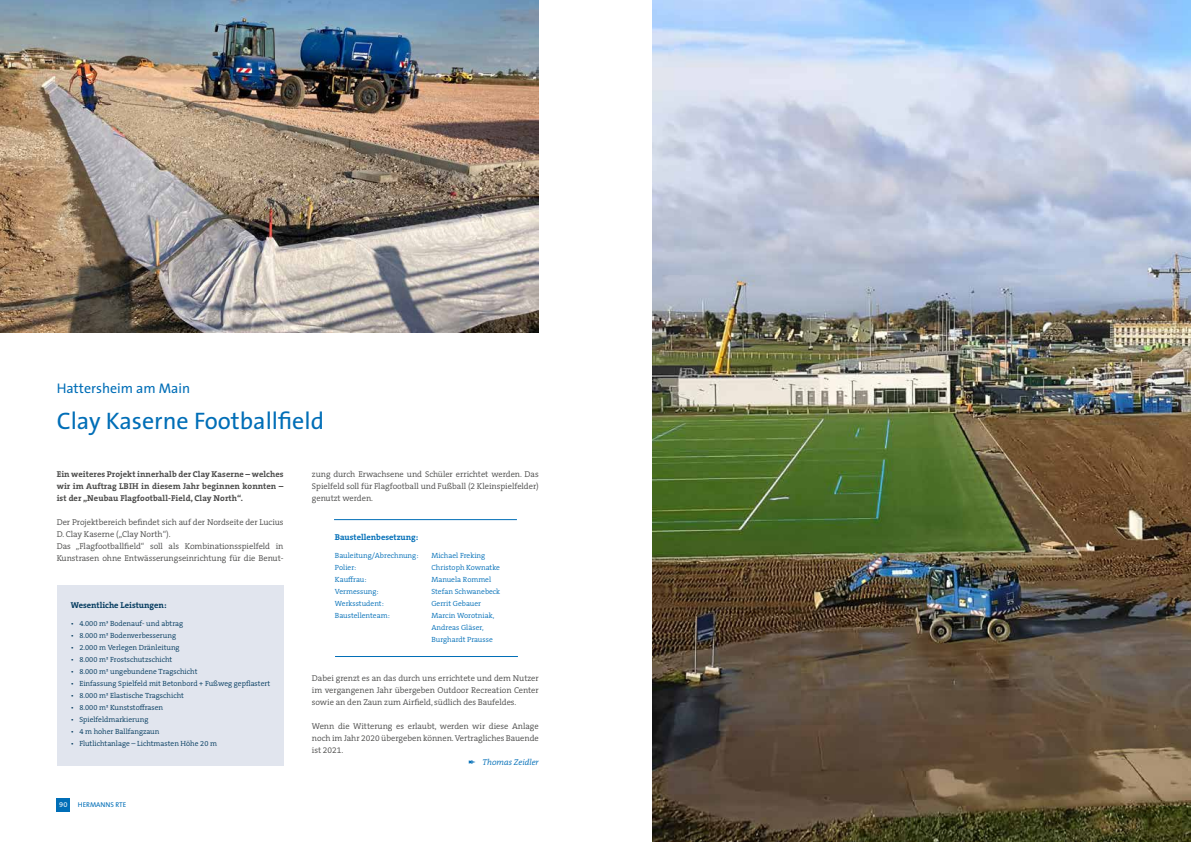
<style>
.page{position:relative;width:1191px;height:842px;background:#fff}
.page>*{position:absolute;margin:0;border:0;box-sizing:border-box;transform-origin:0 0}
.t1{font:24px "The Sans";color:#006eb7}
.t2{font:14px "The Sans";color:#006eb7}
.t3{font:300 8.5px/12px "The Serif B W4";letter-spacing:-.005em;color:#494948;text-align:justify}
.t4{font:700 8.5px/12px "The Serif B W7";letter-spacing:.01em;color:#494948;text-align:justify}
.t5{font:700 8.5px "The Serif B W7";color:#01395d}
.t6{font:700 8.5px "The Serif B W7";color:#006eb7}
.t7{font:italic 300 8.5px "The Serif B W4";color:#006eb7}
.t8{font:300 7.5px "The Serif B W4";color:#01395d}
.t9{font:300 7.5px/12px "The Serif B W4";color:#006eb7}
.t10{font:7px "The Sans";color:#006eb7}
.t11{font:7px "The Sans Caps";color:#fff}
</style>
<div class="page">
<div style="left:57px;top:799px;width:13px;height:13px;background:#006eb7"></div>
<img style="left:0;top:0;width:539px;height:333px">
<hr style="left:334px;top:519px;width:183px;height:1px;background:#006eb7">
<hr style="left:335px;top:656px;width:183px;height:1px;background:#006eb7">
<div style="left:57px;top:585px;width:226px;height:180px;background:#e1e5ee"></div>
<img style="left:652px;top:0;width:539px;height:842px">
<h2 class="t2" style="left:57px;top:376px;width:135px">Hattersheim am Main</h2>
<h1 class="t1" style="left:57px;top:401px;width:269px">Clay Kaserne Footballfield</h1>
<p class="t4" style="left:57px;top:468px;width:228px">Ein weiteres Projekt innerhalb der Clay Kaserne – welches wir im Auftrag LBIH in diesem Jahr beginnen konnten – ist der „Neubau Flagfootball-Field, Clay North“.</p>
<p class="t3" style="left:57px;top:516px;width:228px;text-align:left">Der Projektbereich befindet sich auf der Nordseite der Lucius D. Clay Kaserne („Clay North“).<br>Das „Flagfootballfield“ soll als Kombinationsspielfeld in Kunstrasen ohne Entwässerungseinrichtung für die Benut-</p>
<p class="t5" style="left:71px;top:599px;width:97px">Wesentliche Leistungen:</p>
<p class="t8" style="left:71px;top:619px;width:114px">• 4.000 m³ Bodenauf- und abtrag</p>
<p class="t8" style="left:71px;top:631px;width:107px">• 8.000 m² Bodenverbesserung</p>
<p class="t8" style="left:71px;top:643px;width:110px">• 2.000 m Verlegen Dränleitung</p>
<p class="t8" style="left:71px;top:655px;width:103px">• 8.000 m² Frostschutzschicht</p>
<p class="t8" style="left:71px;top:667px;width:128px">• 8.000 m² ungebundene Tragschicht</p>
<p class="t8" style="left:71px;top:679px;width:201px">• Einfassung Spielfeld mit Betonbord + Fußweg gepflastert</p>
<p class="t8" style="left:71px;top:691px;width:115px">• 8.000 m² Elastische Tragschicht</p>
<p class="t8" style="left:71px;top:703px;width:94px">• 8.000 m² Kunststoffrasen</p>
<p class="t8" style="left:71px;top:715px;width:79px">• Spielfeldmarkierung</p>
<p class="t8" style="left:71px;top:727px;width:90px">• 4 m hoher Ballfangzaun</p>
<p class="t8" style="left:71px;top:739px;width:148px">• Flutlichtanlage – Lichtmasten Höhe 20 m</p>
<p class="t11" style="left:59px;top:799px;width:10px">90</p>
<p class="t10" style="left:78px;top:799px;width:50px">HERMANNS RTE</p>
<p class="t3" style="left:312px;top:468px;width:228px">zung durch Erwachsene und Schüler errichtet werden. Das Spielfeld soll für Flagfootball und Fußball (2 Kleinspielfelder) genutzt werden.</p>
<p class="t6" style="left:335px;top:532px;width:85px">Baustellenbesetzung:</p>
<p class="t9" style="left:335px;top:550px;width:85px">Bauleitung/Abrechnung:</p>
<p class="t9" style="left:431px;top:550px;width:55px">Michael Freking</p>
<p class="t9" style="left:335px;top:562px;width:23px">Polier:</p>
<p class="t9" style="left:431px;top:562px;width:70px">Christoph Kownatke</p>
<p class="t9" style="left:335px;top:574px;width:33px">Kauffrau:</p>
<p class="t9" style="left:431px;top:574px;width:61px">Manuela Rommel</p>
<p class="t9" style="left:335px;top:586px;width:45px">Vermessung:</p>
<p class="t9" style="left:431px;top:586px;width:70px">Stefan Schwanebeck</p>
<p class="t9" style="left:335px;top:598px;width:50px">Werksstudent:</p>
<p class="t9" style="left:431px;top:598px;width:51px">Gerrit Gebauer</p>
<p class="t9" style="left:335px;top:610px;width:56px">Baustellenteam:</p>
<p class="t9" style="left:431px;top:610px;width:65px">Marcin Worotniak,<br>Andreas Gläser,<br>Burghardt Prausse</p>
<p class="t3" style="left:312px;top:672px;width:228px">Dabei grenzt es an das durch uns errichtete und dem Nutzer im vergangenen Jahr übergeben Outdoor Recreation Center sowie an den Zaun zum Airfield, südlich des Baufeldes.</p>
<p class="t3" style="left:312px;top:720px;width:228px">Wenn die Witterung es erlaubt, werden wir diese Anlage</p>
<p class="t3" style="left:312px;top:732px;width:228px">noch im Jahr 2020 übergeben können. Vertragliches Bauende</p>
<p class="t3" style="left:312px;top:744px;width:33px">ist 2021.</p>
<p class="t7" style="left:468px;top:756px;width:72px">✒ Thomas Zeidler</p>
</div>
